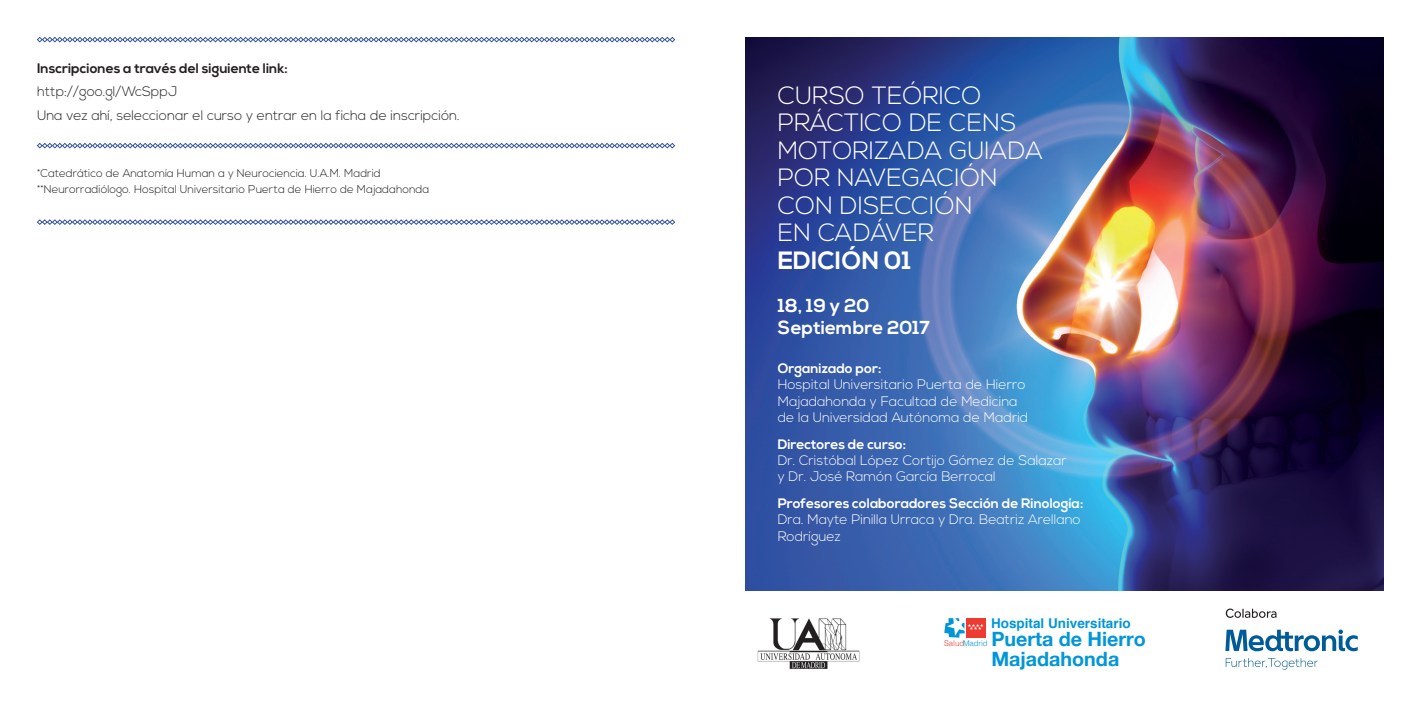
<style>
.page{position:relative;width:1420px;height:707px;background:#fff}
.page>*{position:absolute;margin:0;border:0;box-sizing:border-box;transform-origin:0 0}
.t1{font:300 25px/27.5px "Nexa";color:#fff}
.t2{font:700 19.75px/19.8px "Helvetica Neue";color:#0196d7}
.t3{font:700 18.75px/21.2px "Nexa";color:#fff}
.t4{font:300 13.75px/16.2px "Nexa";color:#fff}
.t5{font:300 13.75px "Nexa";color:#231f20}
.t6{font:700 13.75px "Nexa";color:#fff}
.t7{font:700 13.75px "Nexa";color:#231f20}
.t8{font:700 13.5px "Helvetica";color:#0196d7}
.t9{font:300 11.25px "Nexa";color:#231f20}
.t10{font:300 7.88px "Helvetica";color:#0196d7}
.s1{font-weight:700}
.s2{color:#ee3b32}
</style>
<div class="page">
<img style="left:746px;top:37px;width:638px;height:554px">
<svg style="left:1225px;top:629px;width:133px;height:41px"></svg>
<svg style="left:1226px;top:608px;width:50px;height:10px"></svg>
<div style="left:966px;top:618px;width:20px;height:20px;background:#ee3b32"></div>
<svg style="left:944px;top:618px;width:40px;height:20px"></svg>
<img style="left:757px;top:618px;width:103px;height:51px">
<svg style="left:37px;top:143px;width:638px;height:5px"></svg>
<svg style="left:37px;top:219px;width:638px;height:6px"></svg>
<svg style="left:37px;top:37px;width:638px;height:5px"></svg>
<p class="t7" style="left:37px;top:60px;width:252px">Inscripciones a través del siguiente link:</p>
<p class="t5" style="left:37px;top:84px;width:142px">http://goo.gl/WcSppJ</p>
<p class="t5" style="left:37px;top:107px;width:424px">Una vez ahí, seleccionar el curso y entrar en la ficha de inscripción.</p>
<p class="t9" style="left:37px;top:167px;width:345px">*Catedrático de Anatomía Human a y Neurociencia. U.A.M. Madrid</p>
<p class="t9" style="left:37px;top:183px;width:394px">**Neurorradiólogo. Hospital Universitario Puerta de Hierro de Majadahonda</p>
<p class="t1" style="left:778px;top:83px;width:267px">CURSO TEÓRICO<br>PRÁCTICO DE CENS<br>MOTORIZADA GUIADA<br>POR NAVEGACIÓN<br>CON DISECCIÓN<br>EN CADÁVER<br><span class="s1">EDICIÓN 01</span></p>
<p class="t3" style="left:778px;top:296px;width:154px">18, 19 y 20<br>Septiembre 2017</p>
<p class="t6" style="left:778px;top:360px;width:105px">Organizado por:</p>
<p class="t4" style="left:778px;top:377px;width:252px">Hospital Universitario Puerta de Hierro<br>Majadahonda y Facultad de Medicina de la Universidad Autónoma de Madrid</p>
<p class="t6" style="left:778px;top:436px;width:130px">Directores de curso:</p>
<p class="t4" style="left:778px;top:453px;width:291px">Dr. Cristóbal López Cortijo Gómez de Salazar y Dr. José Ramón García Berrocal</p>
<p class="t6" style="left:778px;top:495px;width:307px">Profesores colaboradores Sección de Rinología:</p>
<p class="t4" style="left:778px;top:512px;width:305px">Dra. Mayte Pinilla Urraca y Dra. Beatriz Arellano<br>Rodríguez</p>
<p class="t8" style="left:991px;top:612px;width:141px">Hospital Universitario</p>
<h2 class="t2" style="left:991px;top:630px;width:156px">Puerta de Hierro<br>Majadahonda</h2>
<p class="t10" style="left:944px;top:637px;width:45px"><span class="s2">Salud</span>Madrid</p>
</div>
